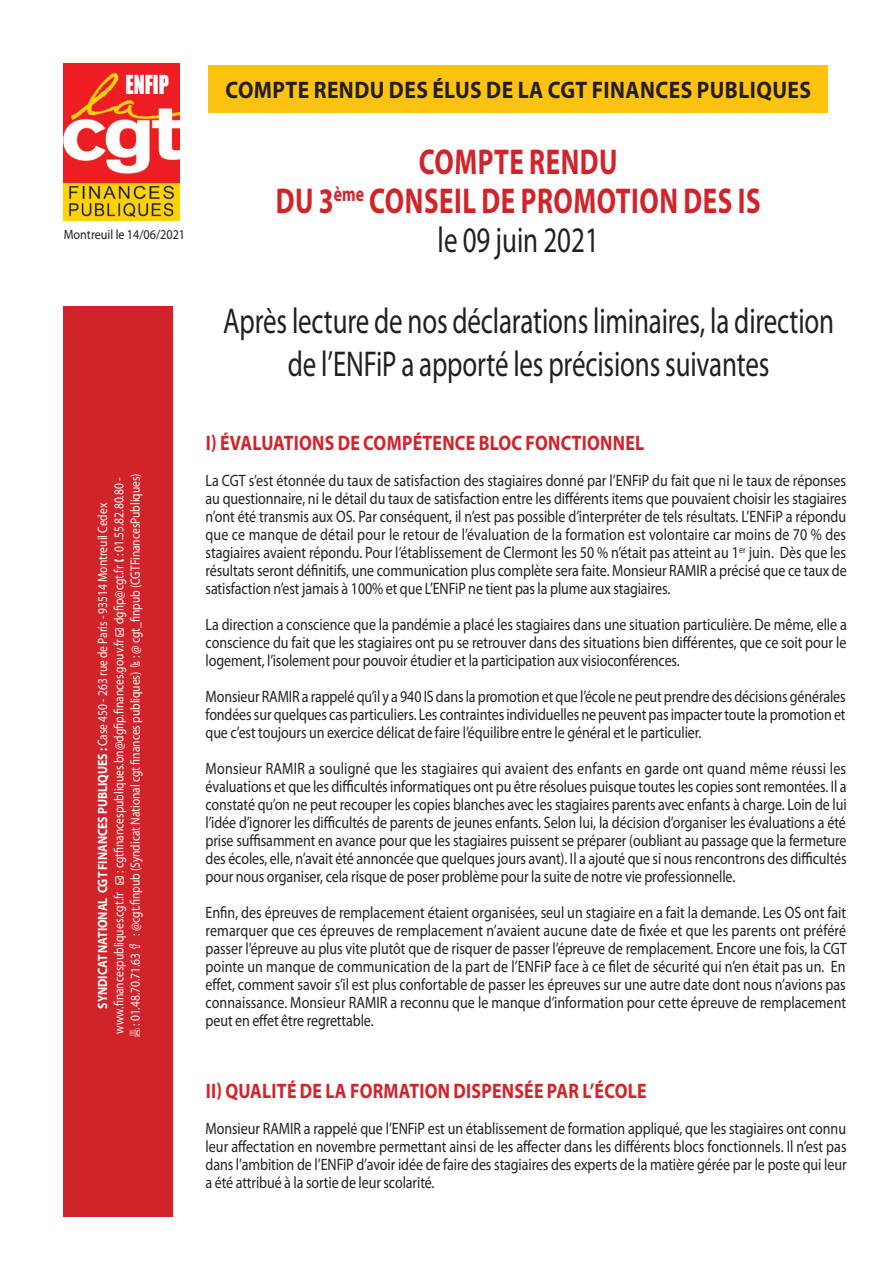
<style>
.page{position:relative;width:893px;height:1263px;background:#fff}
.page>*{position:absolute;margin:0;border:0;box-sizing:border-box;transform-origin:0 0}
.t1{font:36px/43.2px "Myriad Pro";letter-spacing:-.005em;color:#231f20;text-align:center;scale:.75 1}
.t2{font:700 36px/39px "Myriad Pro";letter-spacing:.02em;color:#d1232a;text-align:right;scale:.75 1}
.t3{font:700 24px "Myriad Pro";letter-spacing:.02em;color:#231f20;scale:.9 1}
.t4{font:24px "Impact";color:#fff;scale:.84 1}
.t5{font:700 21px "Myriad Pro";letter-spacing:.015em;color:#d1232a;scale:.85 1}
.t6{font:16.5px/18px "Myriad Pro";letter-spacing:-.005em;color:#231f20;text-align:justify;scale:.85 1}
.t7{font:13.5px "Myriad Pro";color:#fff;scale:.85 1}
.t8{font:13.5px "Myriad Pro";color:#231f20;scale:.9 1}
.s1{font-family:"Myriad Web Pro";font-weight:700}
</style>
<div class="page">
<img style="left:64px;top:64px;width:115px;height:156px">
<div style="left:208px;top:65px;width:620px;height:47px;background:#fec210"></div>
<div style="left:64px;top:306px;width:109px;height:910px;background:#d1232a"></div>
<h2 class="t4" style="left:125px;top:66px;width:53px">ENFIP</h2>
<p class="t8" style="left:64px;top:226px;width:136px">Montreuil le 14/06/2021</p>
<p class="t7" style="left:127px;top:936px;width:546px;rotate:-90deg">: @cgt.finpub (Syndicat National cgt finances publiques) : @ cgt_finpub (CGTFinancesPubliques)</p>
<p class="t7" style="left:111px;top:1034px;width:656px;rotate:-90deg">www.financespubliques.cgt.fr ● : cgtfinancespubliques.bn@dgfip.finances.gouv.fr ● dgfip@cgt.fr : 01.55.82.80.80 -</p>
<p class="t7" style="left:94px;top:1008px;width:596px;rotate:-90deg"><span class="s1">Syndicat national CGT Finances Publiques :</span> Case 450 - 263 rue de Paris - 93514 Montreuil Cedex</p>
<p class="t7" style="left:127px;top:1026px;width:87px;rotate:-90deg">: 01.48.70.71.63</p>
<h2 class="t3" style="left:225px;top:74px;width:650px">COMPTE RENDU DES ÉLUS DE LA CGT FINANCES PUBLIQUES</h2>
<h1 class="t2" style="left:419px;top:141px;width:46px">COMPTE</h1>
<h1 class="t2" style="left:276px;top:141px;width:373px">RENDU<br>DU 3<sup>ÈME</sup> CONSEI L DE PROMOTION</h1>
<h1 class="t1" style="left:438px;top:218px;width:216px">le 09 juin 2021</h1>
<h1 class="t2" style="left:683px;top:180px;width:102px">DES IS</h1>
<h1 class="t1" style="left:223px;top:299px;width:816px">Après lecture de nos déclarations liminaires, la direction de l’ENFiP a apporté les précisions suivantes</h1>
<p class="t5" style="left:206px;top:429px;width:105px">I) ÉVALUATION</p>
<p class="t5" style="left:325px;top:429px;width:61px">S DE COMP</p>
<p class="t5" style="left:413px;top:429px;width:25px">ÉTENCE</p>
<p class="t5" style="left:479px;top:429px;width:81px">BLOC FONCTIONNE</p>
<p class="t5" style="left:635px;top:429px;width:12px">L</p>
<p class="t6" style="left:206px;top:471px;width:756px">La CGT s’est étonnée du taux de satisfaction des stagiaires donné par l’ENFiP du fait que ni le taux de réponses au questionnaire, ni le détail du taux de satisfaction entre les différents items que pouvaient choisir les stagiaires n’ont été transmis aux OS. Par conséquent, il n’est pas possible d’interpréter de tels résultats. L’ENFiP a répondu que ce manque de détail pour le retour de l’évaluation de la formation est volontaire car moins de 70 % des stagiaires avaient répondu. Pour l’établissement de Clermont les 50 % n’était pas atteint au 1<sup>er</sup> juin. Dès que les résultats seront définitifs, une communication plus complète sera faite. Monsieur RAMIR a précisé que ce taux de satisfaction n’est jamais à 100% et que L’ENFiP ne tient pas la plume aux stagiaires.</p>
<p class="t6" style="left:206px;top:615px;width:756px">La direction a conscience que la pandémie a placé les stagiaires dans une situation particulière. De même, elle a conscience du fait que les stagiaires ont pu se retrouver dans des situations bien différentes, que ce soit pour le logement, l’isolement pour pouvoir étudier et la participation aux visioconférences.</p>
<p class="t6" style="left:206px;top:687px;width:755px">Monsieur RAMIR a rappelé qu’il y a 940 IS dans la promotion et que l’école ne peut prendre des décisions générales fondées sur quelques cas particuliers. Les contraintes individuelles ne peuvent pas impacter toute la promotion et que c’est toujours un exercice délicat de faire l’équilibre entre le général et le particulier.</p>
<p class="t6" style="left:206px;top:759px;width:756px">Monsieur RAMIR a souligné que les stagiaires qui avaient des enfants en garde ont quand même réussi les évaluations et que les difficultés informatiques ont pu être résolues puisque toutes les copies sont remontées. Il a constaté qu’on ne peut recouper les copies blanches avec les stagiaires parents avec enfants à charge. Loin de lui l’idée d’ignorer les difficultés de parents de jeunes enfants. Selon lui, la décision d’organiser les évaluations a été prise suffisamment en avance pour que les stagiaires puissent se préparer (oubliant au passage que la fermeture des écoles, elle, n’avait été annoncée que quelques jours avant). Il a ajouté que si nous rencontrons des difficultés pour nous organiser, cela risque de poser problème pour la suite de notre vie professionnelle.</p>
<p class="t6" style="left:206px;top:903px;width:756px">Enfin, des épreuves de remplacement étaient organisées, seul un stagiaire en a fait la demande. Les OS ont fait remarquer que ces épreuves de remplacement n’avaient aucune date de fixée et que les parents ont préféré passer l’épreuve au plus vite plutôt que de risquer de passer l’épreuve de remplacement. Encore une fois, la CGT pointe un manque de communication de la part de l’ENFiP face à ce filet de sécurité qui n’en était pas un. En effet, comment savoir s’il est plus confortable de passer les épreuves sur une autre date dont nous n’avions pas connaissance. Monsieur RAMIR a reconnu que le manque d’information pour cette épreuve de remplacement peut en effet être regrettable.</p>
<p class="t5" style="left:206px;top:1077px;width:197px">II) QUALITÉ DE LA FORM</p>
<p class="t5" style="left:399px;top:1077px;width:25px">ATION</p>
<p class="t5" style="left:453px;top:1077px;width:227px">DISPENSÉE PAR L’ÉCOLE</p>
<p class="t6" style="left:206px;top:1119px;width:756px">Monsieur RAMIR a rappelé que l’ENFiP est un établissement de formation appliqué, que les stagiaires ont connu leur affectation en novembre permettant ainsi de les affecter dans les différents blocs fonctionnels. Il n’est pas dans l’ambition de l’ENFiP d’avoir idée de faire des stagiaires des experts de la matière gérée par le poste qui leur a été attribué à la sortie de leur scolarité.</p>
</div>
